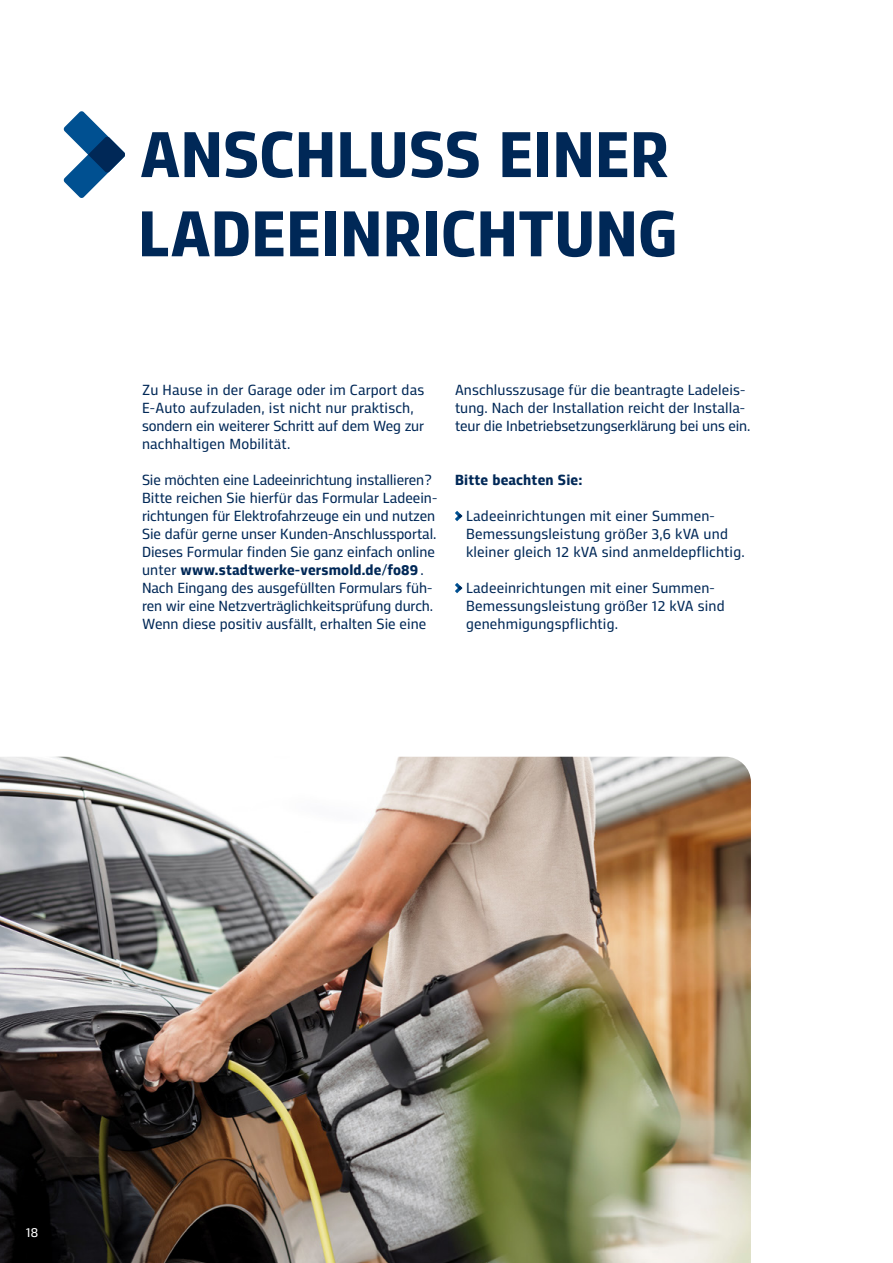
<style>
.page{position:relative;width:893px;height:1263px;background:#fff}
.page>*{position:absolute;margin:0;border:0;box-sizing:border-box;transform-origin:0 0}
.t1{font:700 66px/79.2px "Dalle Set";color:#002857}
.t2{font:15px/18px "Dalle Set";color:#002857}
.t3{font:700 15px "Dalle Set";letter-spacing:.01em;color:#002857}
.t4{font:13.5px "Dalle Set";color:#fff}
.s1{font-weight:700}
</style>
<div class="page">
<img style="left:0;top:757px;width:751px;height:506px">
<svg style="left:63px;top:111px;width:62px;height:87px"></svg>
<svg style="left:455px;top:511px;width:7px;height:7px"></svg>
<svg style="left:455px;top:514px;width:7px;height:7px"></svg>
<svg style="left:458px;top:514px;width:4px;height:4px"></svg>
<svg style="left:455px;top:583px;width:7px;height:7px"></svg>
<svg style="left:455px;top:586px;width:7px;height:7px"></svg>
<svg style="left:458px;top:586px;width:4px;height:4px"></svg>
<h1 class="t1" style="left:138px;top:113px;width:541px">ANSCHLUSS EINER<br>LADEEINRICHTUNG</h1>
<p class="t2" style="left:142px;top:381px;width:284px">Zu Hause in der Garage oder im Carport das E-Auto aufzuladen, ist nicht nur praktisch, sondern ein weiterer Schritt auf dem Weg zur nachhaltigen Mobilität.</p>
<p class="t2" style="left:142px;top:471px;width:297px">Sie möchten eine Ladeeinrichtung installieren?<br>Bitte reichen Sie hierfür das Formular Ladeein&shy;richtungen für Elektrofahrzeuge ein und nutzen Sie dafür gerne unser Kunden-Anschlussportal.<br>Dieses Formular finden Sie ganz einfach online unter <span class="s1">www.stadtwerke-versmold.de/fo89</span> .<br>Nach Eingang des ausgefüllten Formulars füh&shy;ren wir eine Netzverträglichkeitsprüfung durch.<br>Wenn diese positiv ausfällt, erhalten Sie eine</p>
<p class="t2" style="left:455px;top:381px;width:297px">Anschlusszusage für die beantragte Ladeleis&shy;tung. Nach der Installation reicht der Installa&shy;teur die Inbetriebsetzungserklärung bei uns ein.</p>
<p class="t3" style="left:455px;top:471px;width:129px">Bitte beachten Sie:</p>
<p class="t2" style="left:466px;top:507px;width:280px">Ladeeinrichtungen mit einer Summen-<br>Bemessungsleistung größer 3,6 kVA und kleiner gleich 12 kVA sind anmeldepflichtig.</p>
<p class="t2" style="left:466px;top:579px;width:260px">Ladeeinrichtungen mit einer Summen-<br>Bemessungsleistung größer 12 kVA sind genehmigungspflichtig.</p>
<p class="t4" style="left:26px;top:1224px;width:14px">18</p>
</div>
